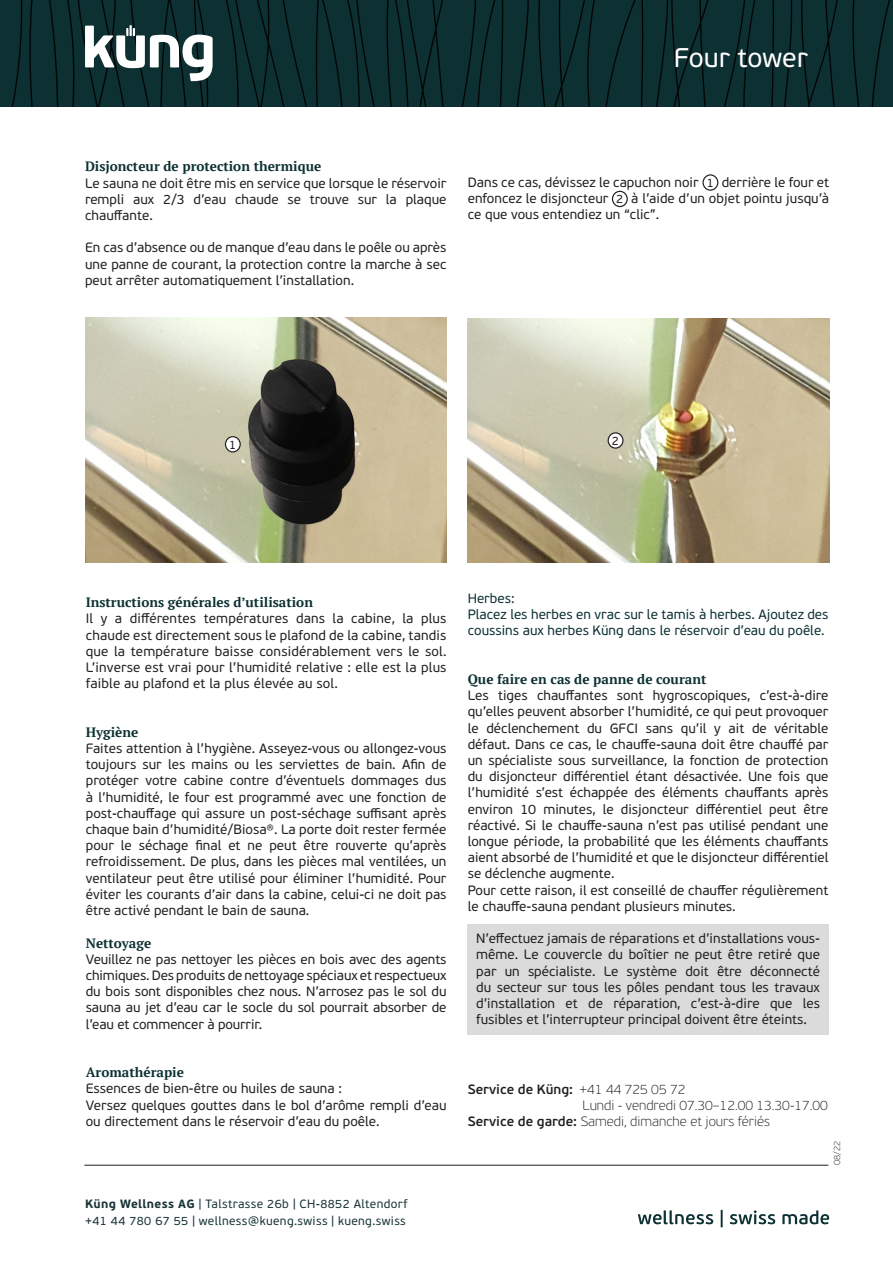
<style>
.page{position:relative;width:893px;height:1263px;background:#fff}
.page>*{position:absolute;margin:0;border:0;box-sizing:border-box;transform-origin:0 0}
.t1{font:27px "PF Beau Sans Pro";color:#fff}
.t2{font:13.5px/16.2px "PF Beau Sans Pro";color:#231f20;text-align:justify}
.t3{font:700 13.5px "PT Serif";color:#0d3133}
.t4{font:13.5px/16.2px "PF Beau Sans Pro";color:#0d3133}
.t5{font:100 13.5px "PF Beau Sans Pro";color:#231f20}
.t6{font:600 13.5px "PF Beau Sans Pro";color:#231f20}
.t7{font:12px/16.5px "PF Beau Sans Pro";letter-spacing:.03em;color:#193436}
.t8{font:12px "PF Beau Sans Pro";color:#231f20}
.t9{font:100 9px "PF Beau Sans Pro";color:#231f20}
.s1{font-weight:700}
.s2{font-weight:100}
.s3{font-weight:600}
</style>
<div class="page">
<hr style="left:84px;top:1165px;width:744px;height:1px;background:#231f20">
<svg style="left:638px;top:1210px;width:191px;height:17px"></svg>
<svg style="left:5px;top:0;width:888px;height:106px;background:#133335"></svg>
<div style="left:468px;top:924px;width:361px;height:111px;background:#dbdbdb"></div>
<img style="left:468px;top:318px;width:361px;height:245px">
<img style="left:85px;top:318px;width:361px;height:245px">
<div style="left:225px;top:437px;width:15px;height:15px;background:#fff;border-radius:50%"></div>
<div style="left:225px;top:436px;width:16px;height:16px;border:1px solid #231f20;border-radius:50%"></div>
<div style="left:608px;top:433px;width:15px;height:15px;background:#fff;border-radius:50%"></div>
<div style="left:608px;top:432px;width:15px;height:17px;border:1px solid #231f20;border-radius:50%"></div>
<div style="left:612px;top:191px;width:16px;height:16px;border:1px solid #231f20;border-radius:50%"></div>
<svg style="left:703px;top:175px;width:15px;height:15px"></svg>
<div style="left:702px;top:174px;width:16px;height:17px;border:1px solid #231f20;border-radius:50%"></div>
<h1 class="t1" style="left:674px;top:42px;width:136px">Four tower</h1>
<p class="t3" style="left:85px;top:157px;width:238px">Disjoncteur de protection thermique</p>
<p class="t2" style="left:85px;top:175px;width:363px">Le sauna ne doit être mis en service que lorsque le réservoir rempli aux 2/3 d’eau chaude se trouve sur la plaque chauffante.</p>
<p class="t2" style="left:85px;top:240px;width:363px">En cas d’absence ou de manque d’eau dans le poêle ou après une panne de courant, la protection contre la marche à sec peut arrêter automatiquement l’installation.</p>
<p class="t2" style="left:468px;top:175px;width:232px">Dans ce cas, dévissez le capuchon noir</p>
<p class="t2" style="left:722px;top:175px;width:109px">derrière le four et</p>
<p class="t2" style="left:468px;top:191px;width:142px">enfoncez le disjoncteur</p>
<p class="t8" style="left:707px;top:176px;width:9px">1</p>
<p class="t2" style="left:468px;top:191px;width:363px;text-indent:163px">à l’aide d’un objet pointu jusqu’à ce que vous entendiez un “clic”.</p>
<p class="t8" style="left:616px;top:192px;width:9px">2</p>
<p class="t8" style="left:229px;top:438px;width:9px">1</p>
<p class="t8" style="left:612px;top:434px;width:9px">2</p>
<p class="t3" style="left:86px;top:593px;width:229px">Instructions générales d’utilisation</p>
<p class="t2" style="left:86px;top:611px;width:362px">Il y a différentes températures dans la cabine, la plus chaude est directement sous le plafond de la cabine, tandis que la température baisse considérablement vers le sol.<br>L’inverse est vrai pour l’humidité relative : elle est la plus faible au plafond et la plus élevée au sol.</p>
<p class="t3" style="left:86px;top:723px;width:54px">Hygiène</p>
<p class="t2" style="left:86px;top:741px;width:362px">Faites attention à l’hygiène. Asseyez-vous ou allongez-vous toujours sur les mains ou les serviettes de bain. Afin de protéger votre cabine contre d’éventuels dommages dus à l’humidité, le four est programmé avec une fonction de post-chauffage qui assure un post-séchage suffisant après chaque bain d’humidité/Biosa®. La porte doit rester fermée pour le séchage final et ne peut être rouverte qu’après refroidissement. De plus, dans les pièces mal ventilées, un ventilateur peut être utilisé pour éliminer l’humidité. Pour éviter les courants d’air dans la cabine, celui-ci ne doit pas être activé pendant le bain de sauna.</p>
<p class="t3" style="left:86px;top:934px;width:67px">Nettoyage</p>
<p class="t2" style="left:86px;top:951px;width:362px">Veuillez ne pas nettoyer les pièces en bois avec des agents chimiques. Des produits de nettoyage spéciaux et respectueux du bois sont disponibles chez nous. N’arrosez pas le sol du sauna au jet d’eau car le socle du sol pourrait absorber de l’eau et commencer à pourrir.</p>
<p class="t3" style="left:86px;top:1063px;width:100px">Aromathérapie</p>
<p class="t2" style="left:86px;top:1081px;width:258px">Essences de bien-être ou huiles de sauna :</p>
<p class="t2" style="left:86px;top:1097px;width:362px">Versez quelques gouttes dans le bol d’arôme rempli d’eau ou directement dans le réservoir d’eau du poêle.</p>
<p class="t7" style="left:85px;top:1196px;width:324px"><span class="s1">Küng Wellness AG</span> | Talstrasse 26b | CH-8852 Altendorf +41 44 780 67 55 | wellness@kueng.swiss | kueng.swiss</p>
<p class="t4" style="left:468px;top:590px;width:48px">Herbes:</p>
<p class="t4" style="left:468px;top:607px;width:362px">Placez les herbes en vrac sur le tamis à herbes. Ajoutez des coussins aux herbes Küng dans le réservoir d’eau du poêle.</p>
<p class="t3" style="left:468px;top:670px;width:240px">Que faire en cas de panne de courant</p>
<p class="t2" style="left:468px;top:688px;width:362px">Les tiges chauffantes sont hygroscopiques, c’est-à-dire qu’elles peuvent absorber l’humidité, ce qui peut provoquer le déclenchement du GFCI sans qu’il y ait de véritable défaut. Dans ce cas, le chauffe-sauna doit être chauffé par un spécialiste sous surveillance, la fonction de protection du disjoncteur différentiel étant désactivée. Une fois que l’humidité s’est échappée des éléments chauffants après environ 10 minutes, le disjoncteur différentiel peut être réactivé. Si le chauffe-sauna n’est pas utilisé pendant une longue période, la probabilité que les éléments chauffants aient absorbé de l’humidité et que le disjoncteur différentiel se déclenche augmente.</p>
<p class="t2" style="left:468px;top:882px;width:362px">Pour cette raison, il est conseillé de chauffer régulièrement le chauffe-sauna pendant plusieurs minutes.</p>
<p class="t2" style="left:476px;top:931px;width:345px">N’effectuez jamais de réparations et d’installations vous&shy;même. Le couvercle du boîtier ne peut être retiré que par un spécialiste. Le système doit être déconnecté du secteur sur tous les pôles pendant tous les travaux d’installation et de réparation, c’est-à-dire que les fusibles et l’interrupteur principal doivent être éteints.</p>
<p class="t6" style="left:468px;top:1081px;width:219px">Service de Küng: <span class="s2">+41 44 725 05 72</span></p>
<p class="t5" style="left:583px;top:1098px;width:247px">Lundi - vendredi 07.30–12.00 13.30-17.00</p>
<p class="t5" style="left:468px;top:1114px;width:304px"><span class="s3">Service de garde:</span> Samedi, dimanche et jours fériés</p>
<p class="t9" style="left:832px;top:1165px;width:26px;rotate:-90deg">08/22</p>
</div>
